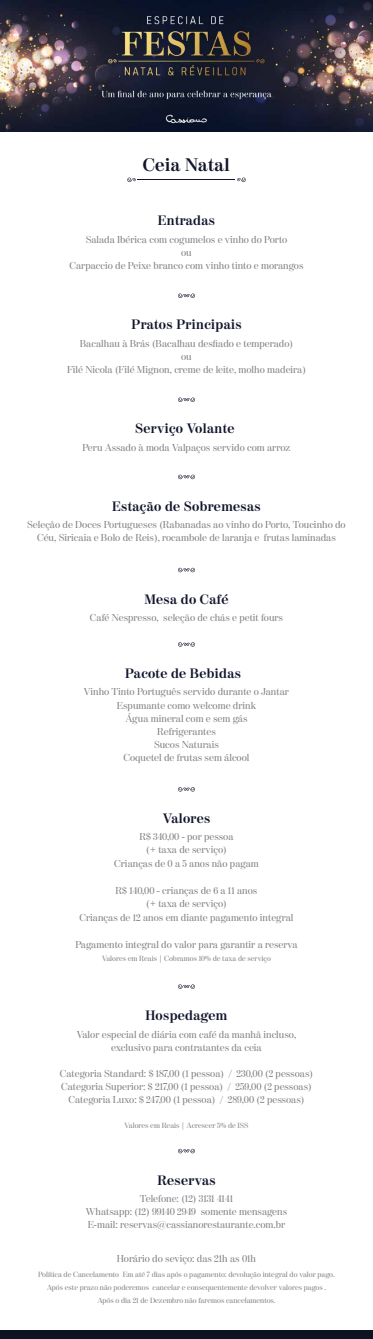
<style>
.page{position:relative;width:373px;height:1339px;background:#fff}
.page>*{position:absolute;margin:0;border:0;box-sizing:border-box;transform-origin:0 0}
.t1{font:700 18.06px "Moderno FB";letter-spacing:.025em;color:#11142b}
.t2{font:700 13.56px "Moderno FB";letter-spacing:.025em;color:#11142b}
.t3{font:10px/13.1px "Moderno FB";color:#808285;text-align:center}
.t4{font:7.5px/13.1px "Moderno FB";color:#808285;text-align:center}
</style>
<div class="page">
<img style="left:0;top:0;width:372px;height:132px">
<svg style="left:237px;top:178px;width:8px;height:4px"></svg>
<svg style="left:127px;top:178px;width:9px;height:4px"></svg>
<hr style="left:137px;top:180px;width:98px;height:1px;background:#11142b">
<svg style="left:178px;top:293px;width:16px;height:5px"></svg>
<svg style="left:178px;top:397px;width:16px;height:5px"></svg>
<svg style="left:178px;top:475px;width:16px;height:4px"></svg>
<svg style="left:178px;top:568px;width:16px;height:4px"></svg>
<svg style="left:178px;top:642px;width:16px;height:5px"></svg>
<svg style="left:178px;top:787px;width:16px;height:5px"></svg>
<svg style="left:178px;top:984px;width:16px;height:5px"></svg>
<svg style="left:178px;top:1149px;width:16px;height:4px"></svg>
<div style="left:0;top:1330px;width:372px;height:9px;background:#0c1424"></div>
<h1 class="t1" style="left:142px;top:154px;width:88px">Ceia Natal</h1>
<h2 class="t2" style="left:157px;top:213px;width:59px">Entradas</h2>
<p class="t3" style="left:69px;top:233px;width:235px">Salada Ibérica com cogumelos e vinho do Porto<br>ou<br>Carpaccio de Peixe branco com vinho tinto e morangos</p>
<h2 class="t2" style="left:131px;top:317px;width:111px">Pratos Principais</h2>
<p class="t3" style="left:67px;top:337px;width:240px">Bacalhau à Brás (Bacalhau desfiado e temperado)<br>ou<br>Filé Nicola (Filé Mignon, creme de leite, molho madeira)</p>
<h2 class="t2" style="left:135px;top:421px;width:101px">Serviço Volante</h2>
<p class="t3" style="left:82px;top:441px;width:209px">Peru Assado à moda Valpaços servido com arroz</p>
<h2 class="t2" style="left:112px;top:498px;width:150px">Estação de Sobremesas</h2>
<p class="t3" style="left:27px;top:518px;width:319px">Seleção de Doces Portugueses (Rabanadas ao vinho do Porto, Toucinho do<br>Céu, Siricaia e Bolo de Reis), rocambole de laranja e frutas laminadas</p>
<h2 class="t2" style="left:144px;top:591px;width:85px">Mesa do Café</h2>
<p class="t3" style="left:90px;top:611px;width:194px">Café Nespresso, seleção de chás e petit fours</p>
<h2 class="t2" style="left:125px;top:665px;width:117px">Pacote de Bebidas</h2>
<p class="t3" style="left:84px;top:685px;width:206px">Vinho Tinto Português servido durante o Jantar<br>Espumante como welcome drink<br>Água mineral com e sem gás<br>Refrigerantes<br>Sucos Naturais<br>Coquetel de frutas sem álcool</p>
<h2 class="t2" style="left:162px;top:810px;width:49px">Valores</h2>
<p class="t3" style="left:114px;top:830px;width:146px">R$ 340,00 - por pessoa<br>(+ taxa de serviço)<br>Crianças de 0 a 5 anos não pagam</p>
<p class="t3" style="left:79px;top:884px;width:215px">R$ 140,00 - crianças de 6 a 11 anos<br>(+ taxa de serviço)<br>Crianças de 12 anos em diante pagamento integral</p>
<p class="t3" style="left:75px;top:938px;width:223px">Pagamento integral do valor para garantir a reserva</p>
<p class="t4" style="left:102px;top:952px;width:170px">Valores em Reais | Cobramos 10% de taxa de serviço</p>
<h2 class="t2" style="left:145px;top:1007px;width:83px">Hospedagem</h2>
<p class="t3" style="left:76px;top:1028px;width:221px">Valor especial de diária com café da manhã incluso, exclusivo para contratantes da ceia</p>
<p class="t3" style="left:60px;top:1067px;width:254px">Categoria Standard: $ 187,00 (1 pessoa) / 230,00 (2 pessoas)<br>Categoria Superior: $ 217,00 (1 pessoa) / 259,00 (2 pessoas)<br>Categoria Luxo: $ 247,00 (1 pessoa) / 289,00 (2 pessoas)</p>
<p class="t4" style="left:124px;top:1119px;width:125px">Valores em Reais | Acrescer 5% de ISS</p>
<h2 class="t2" style="left:157px;top:1172px;width:60px">Reservas</h2>
<p class="t3" style="left:86px;top:1192px;width:202px">Telefone: (12) 3131 4141<br>Whatsapp: (12) 99140 2949 somente mensagens<br>E-mail: reservas@cassianorestaurante.com.br</p>
<p class="t3" style="left:117px;top:1252px;width:140px">Horário do seviço: das 21h as 01h</p>
<p class="t4" style="left:38px;top:1268px;width:297px">Política de Cancelamento Em até 7 dias após o pagamento: devolução integral do valor pago.<br>Após este prazo não poderemos cancelar e consequentemente devolver valores pagos .<br>Após o dia 21 de Dezembro não faremos cancelamentos.</p>
</div>
